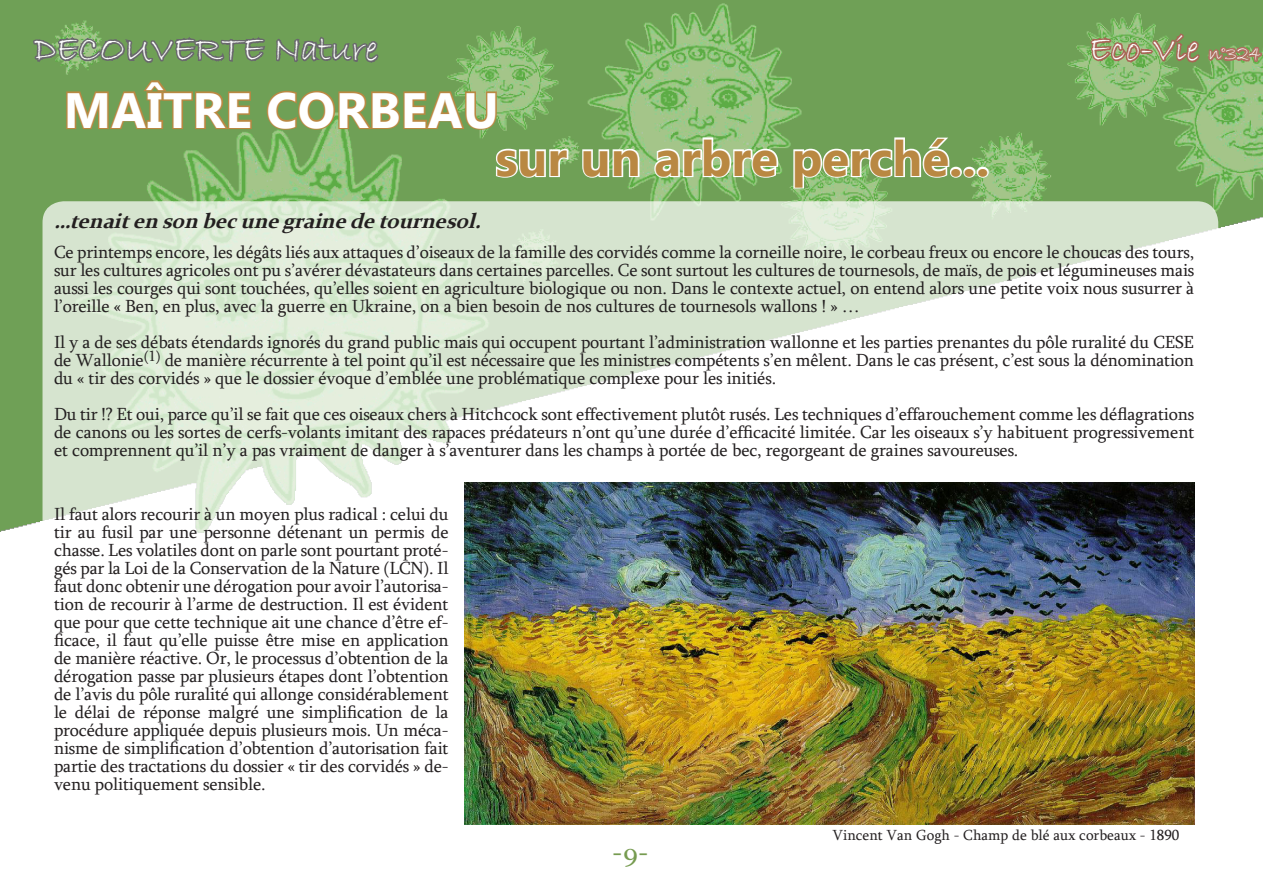
<style>
.page{position:relative;width:1263px;height:893px;background:#fff}
.page>*{position:absolute;margin:0;border:0;box-sizing:border-box;transform-origin:0 0}
.t1{font:700 49.5px "Microsoft New Tai Lue";color:#b98842}
.t2{font:700 49.5px "Microsoft New Tai Lue";letter-spacing:.01em;color:#fff}
.t3{font:36px "Bradley Hand ITC";color:#fff}
.t4{font:27px "Constantia";color:#769b50}
.t5{font:italic 700 21px "Constantia";color:#231f20}
.t6{font:18px/18px "Sylfaen";letter-spacing:-.01em;color:#231f20;text-align:justify}
.t7{font:15px "Sylfaen";color:#231f20}
.s1{font-size:21px}
</style>
<div class="page">
<img style="left:0;top:0;width:1263px;height:825px">
<svg style="left:1088px;top:11px;width:175px;height:73px;background:#82a562"></svg>
<svg style="left:43px;top:201px;width:1175px;height:391px"></svg>
<img style="left:464px;top:483px;width:731px;height:341px">
<svg style="left:31px;top:0;width:467px;height:132px;background:#789b57"></svg>
<svg style="left:494px;top:147px;width:77px;height:32px"></svg>
<svg style="left:581px;top:147px;width:60px;height:32px"></svg>
<svg style="left:653px;top:136px;width:127px;height:44px"></svg>
<svg style="left:792px;top:135px;width:198px;height:55px"></svg>
<p class="t3" style="left:34px;top:26px;width:346px">DECOUVERTE Nature</p>
<p class="t3" style="left:1089px;top:26px;width:174px">Eco-Vie <span class="s1">n°324</span></p>
<p class="t2" style="left:64px;top:82px;width:437px">MAÎTRE CORBEAU</p>
<p class="t1" style="left:496px;top:130px;width:495px">sur un arbre perché...</p>
<p class="t5" style="left:54px;top:206px;width:436px">…tenaitensonbecunegrainedetournesol.</p>
<p class="t6" style="left:54px;top:242px;width:1142px">Ce printemps encore, les dégâts liés aux attaques d’oiseaux de la famille des corvidés comme la corneille noire, le corbeau freux ou encore le choucas des tours, sur les cultures agricoles ont pu s’avérer dévastateurs dans certaines parcelles. Ce sont surtout les cultures de tournesols, de maïs, de pois et légumineuses mais aussi les courges qui sont touchées, qu’elles soient en agriculture biologique ou non. Dans le contexte actuel, on entend alors une petite voix nous susurrer à l’oreille « Ben, en plus, avec la guerre en Ukraine, on a bien besoin de nos cultures de tournesols wallons ! » …</p>
<p class="t6" style="left:54px;top:332px;width:1141px">Il y a de ses débats étendards ignorés du grand public mais qui occupent pourtant l’administration wallonne et les parties prenantes du pôle ruralité du CESE de Wallonie<sup>(1)</sup> de manière récurrente à tel point qu’il est nécessaire que les ministres compétents s’en mêlent. Dans le cas présent, c’est sous la dénomination du « tir des corvidés » que le dossier évoque d’emblée une problématique complexe pour les initiés.</p>
<p class="t6" style="left:54px;top:404px;width:1142px">Du tir !? Et oui, parce qu’il se fait que ces oiseaux chers à Hitchcock sont effectivement plutôt rusés. Les techniques d’effarouchement comme les déflagrations de canons ou les sortes de cerfs-volants imitant des rapaces prédateurs n’ont qu’une durée d’efficacité limitée. Car les oiseaux s’y habituent progressivement et comprennent qu’il n’y a pas vraiment de danger à s’aventurer dans les champs à portée de bec, regorgeant de graines savoureuses.</p>
<p class="t6" style="left:54px;top:505px;width:396px">Il faut alors recourir à un moyen plus radical : celui du tir au fusil par une personne détenant un permis de chasse. Les volatiles dont on parle sont pourtant proté&shy;gés par la Loi de la Conservation de la Nature (LCN). Il faut donc obtenir une dérogation pour avoir l’autorisa&shy;tion de recourir à l’arme de destruction. Il est évident que pour que cette technique ait une chance d’être ef&shy;ficace, il faut qu’elle puisse être mise en application de manière réactive. Or, le processus d’obtention de la dérogation passe par plusieurs étapes dont l’obtention de l’avis du pôle ruralité qui allonge considérablement le délai de réponse malgré une simplification de la procédure appliquée depuis plusieurs mois. Un méca&shy;nisme de simplification d’obtention d’autorisation fait partie des tractations du dossier « tir des corvidés » de&shy;venu politiquement sensible.</p>
<p class="t4" style="left:612px;top:833px;width:37px">-9-</p>
<p class="t7" style="left:832px;top:825px;width:348px">Vincent Van Gogh - Champ de blé aux corbeaux - 1890</p>
</div>
